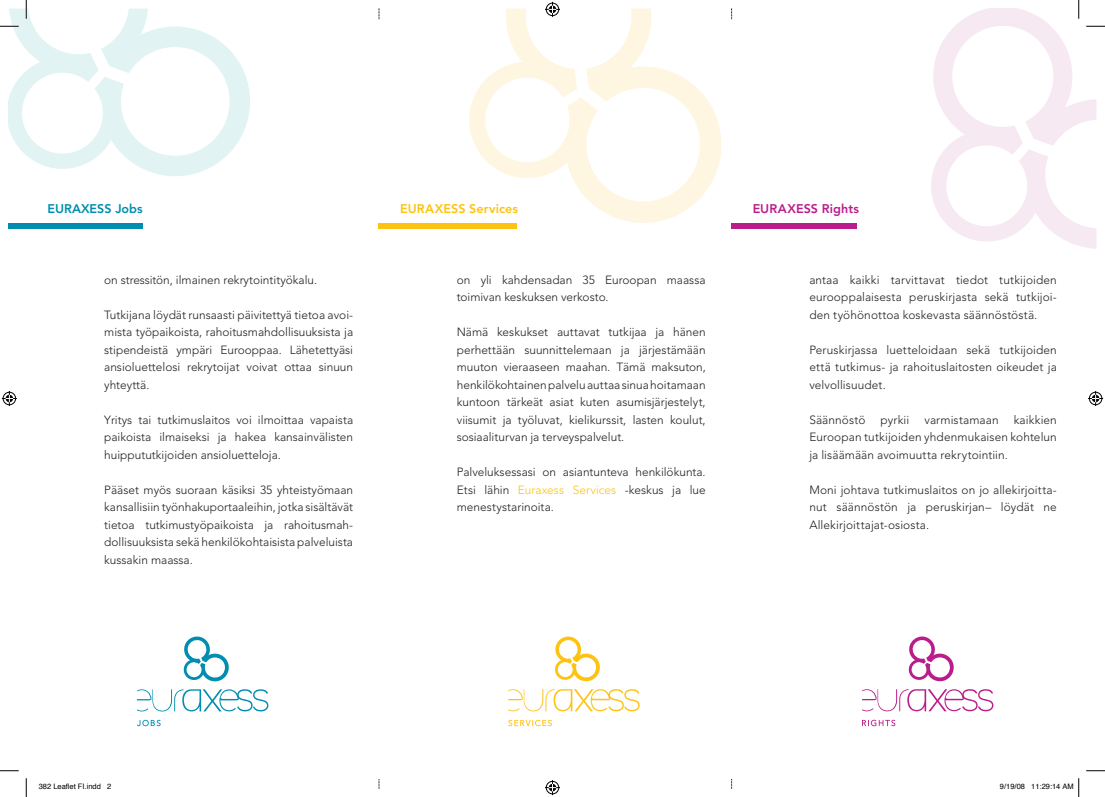
<style>
.page{position:relative;width:1105px;height:797px;background:#fff}
.page>*{position:absolute;margin:0;border:0;box-sizing:border-box;transform-origin:0 0}
.t1{font:800 12.5px "Avenir LT Std";letter-spacing:.01em;color:#fec210}
.t2{font:800 12.5px "Avenir LT Std";letter-spacing:.01em;color:#bb1c8b}
.t3{font:800 12.5px "Avenir LT Std";color:#008db0}
.t4{font:300 11.88px/17.5px "Avenir LT Std";color:#231f20;text-align:justify}
.t5{font:7.5px "Helvetica";color:#000}
.s1{color:#fec210}
</style>
<div class="page">
<div style="left:9px;top:223px;width:134px;height:5px;background:#008db0"></div>
<div style="left:379px;top:223px;width:138px;height:5px;background:#fec210"></div>
<div style="left:731px;top:223px;width:126px;height:5px;background:#bb1c8b"></div>
<svg style="left:555px;top:636px;width:45px;height:46px"></svg>
<svg style="left:508px;top:689px;width:132px;height:22px"></svg>
<svg style="left:508px;top:719px;width:44px;height:7px"></svg>
<svg style="left:908px;top:636px;width:46px;height:46px"></svg>
<svg style="left:862px;top:689px;width:131px;height:22px"></svg>
<svg style="left:862px;top:719px;width:33px;height:7px"></svg>
<svg style="left:183px;top:636px;width:46px;height:46px"></svg>
<svg style="left:137px;top:689px;width:131px;height:22px"></svg>
<svg style="left:137px;top:719px;width:24px;height:7px"></svg>
<svg style="left:0;top:770px;width:19px;height:1px"></svg>
<svg style="left:1086px;top:770px;width:19px;height:1px"></svg>
<svg style="left:0;top:0;width:250px;height:176px"></svg>
<svg style="left:25px;top:778px;width:2px;height:19px"></svg>
<svg style="left:931px;top:0;width:174px;height:249px"></svg>
<svg style="left:464px;top:2px;width:268px;height:227px"></svg>
<svg style="left:545px;top:780px;width:15px;height:15px"></svg>
<svg style="left:2px;top:391px;width:15px;height:15px"></svg>
<svg style="left:1088px;top:391px;width:15px;height:15px"></svg>
<svg style="left:1078px;top:778px;width:1px;height:19px"></svg>
<p class="t3" style="left:48px;top:201px;width:97px">EURAXESS Jobs</p>
<p class="t4" style="left:104px;top:271px;width:215px">on stressitön, ilmainen rekrytointityökalu.</p>
<p class="t4" style="left:104px;top:306px;width:250px">Tutkijana löydät runsaasti päivitettyä tietoa avoi&shy;mista työpaikoista, rahoitusmahdollisuuksista ja stipendeistä ympäri Eurooppaa. Lähetettyäsi ansioluettelosi rekrytoijat voivat ottaa sinuun yhteyttä.</p>
<p class="t4" style="left:104px;top:411px;width:250px">Yritys tai tutkimuslaitos voi ilmoittaa vapaista paikoista ilmaiseksi ja hakea kansainvälisten huippututkijoiden ansioluetteloja.</p>
<p class="t4" style="left:104px;top:481px;width:250px">Pääset myös suoraan käsiksi 35 yhteistyömaan kansallisiin työnhakuportaaleihin, jotka sisältävät tietoa tutkimustyöpaikoista ja rahoitusmah&shy;dollisuuksista sekä henkilökohtaisista palveluista kussakin maassa.</p>
<p class="t1" style="left:400px;top:201px;width:120px">EURAXESS Services</p>
<p class="t4" style="left:457px;top:271px;width:250px">on yli kahdensadan 35 Euroopan maassa toimivan keskuksen verkosto.</p>
<p class="t4" style="left:457px;top:323px;width:250px">Nämä keskukset auttavat tutkijaa ja hänen perhettään suunnittelemaan ja järjestämään muuton vieraaseen maahan. Tämä maksuton, henkilökohtainen palvelu auttaa sinua hoitamaan kuntoon tärkeät asiat kuten asumisjärjestelyt, viisumit ja työluvat, kielikurssit, lasten koulut, sosiaaliturvan ja terveyspalvelut.</p>
<p class="t4" style="left:457px;top:463px;width:250px">Palveluksessasi on asiantunteva henkilökunta.<br>Etsi lähin <span class="s1">Euraxess Services</span> -keskus ja lue menestystarinoita.</p>
<p class="t2" style="left:753px;top:201px;width:108px">EURAXESS Rights</p>
<p class="t4" style="left:809px;top:271px;width:249px">antaa kaikki tarvittavat tiedot tutkijoiden eurooppalaisesta peruskirjasta sekä tutkijoi&shy;den työhönottoa koskevasta säännöstöstä.</p>
<p class="t4" style="left:809px;top:341px;width:249px">Peruskirjassa luetteloidaan sekä tutkijoiden että tutkimus- ja rahoituslaitosten oikeudet ja velvollisuudet.</p>
<p class="t4" style="left:809px;top:411px;width:58px">Säännöstö</p>
<p class="t4" style="left:880px;top:411px;width:30px">pyrkii</p>
<p class="t4" style="left:924px;top:411px;width:76px">varmistamaan</p>
<p class="t4" style="left:809px;top:411px;width:249px;text-indent:204px">kaikkien Euroopan tutkijoiden yhdenmukaisen kohtelun ja lisäämään avoimuutta rekrytointiin.</p>
<p class="t4" style="left:809px;top:481px;width:249px">Moni johtava tutkimuslaitos on jo allekirjoitta&shy;nut säännöstön ja peruskirjan– löydät ne Allekirjoittajat-osiosta.</p>
<p class="t5" style="left:39px;top:780px;width:74px">382 Leaflet FI.indd 2</p>
<p class="t5" style="left:1000px;top:780px;width:75px">9/19/08 11:29:14 AM</p>
</div>
